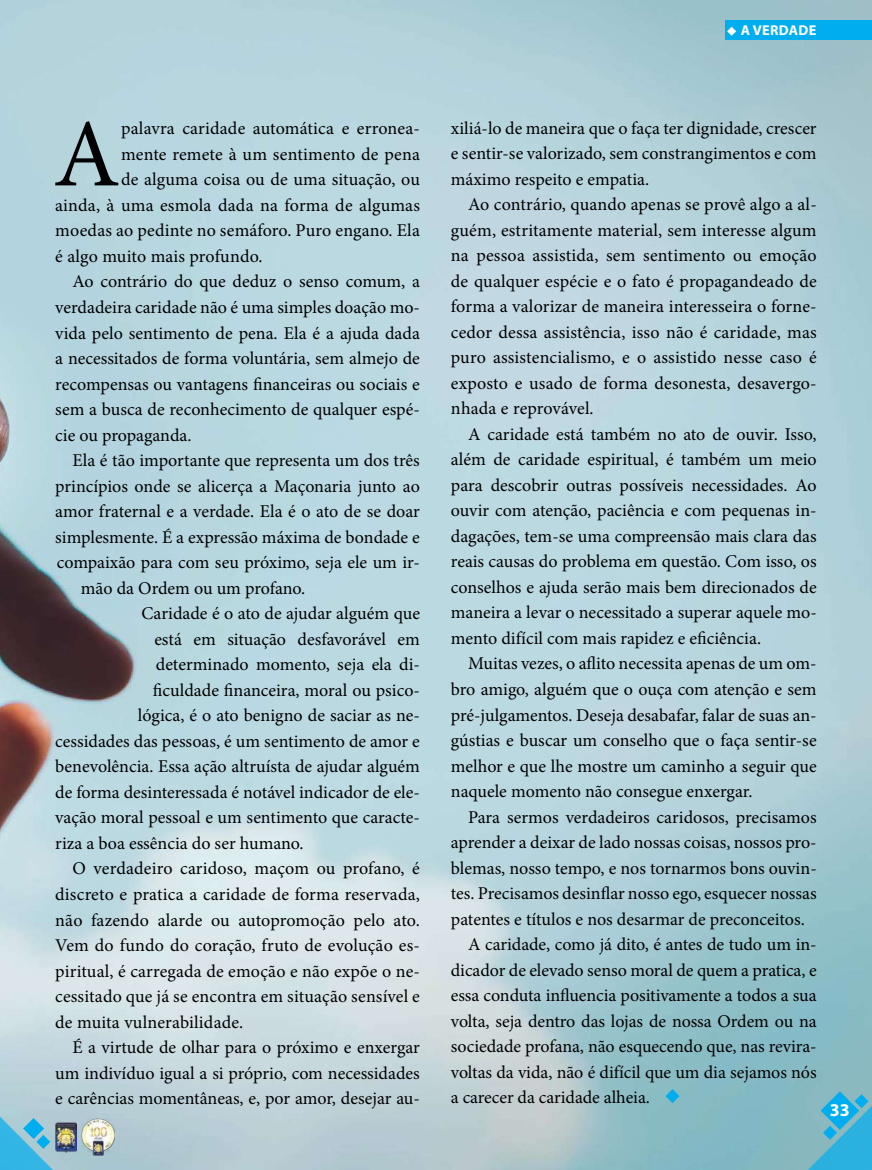
<style>
.page{position:relative;width:872px;height:1170px;background:#fff}
.page>*{position:absolute;margin:0;border:0;box-sizing:border-box;transform-origin:0 0}
.t1{font:96.45px "Minion Pro";color:#000}
.t2{font:18px/25.5px "Minion Pro";color:#000;text-align:justify}
.t3{font:700 18px "Myriad Pro";color:#fff}
.t4{font:700 14.25px "Myriad Pro";letter-spacing:.02em;color:#fff}
</style>
<div class="page">
<img style="left:0;top:0;width:872px;height:1169px">
<div style="left:725px;top:20px;width:147px;height:20px;background:#00aeef"></div>
<svg style="left:727px;top:27px;width:9px;height:9px"></svg>
<svg style="left:786px;top:1084px;width:86px;height:85px;background:#5db4ce"></svg>
<svg style="left:0;top:1116px;width:75px;height:53px;background:#6abedc"></svg>
<img style="left:55px;top:1121px;width:22px;height:31px">
<img style="left:82px;top:1117px;width:33px;height:38px">
<svg style="left:665px;top:1089px;width:14px;height:13px"></svg>
<p class="t4" style="left:740px;top:21px;width:77px">A VERDADE</p>
<h1 class="t1" style="left:53px;top:90px;width:68px">A</h1>
<p class="t2" style="left:121px;top:116px;width:300px">palavra caridade automática e erronea-</p>
<p class="t2" style="left:121px;top:141px;width:300px">mente remete à um sentimento de pena</p>
<p class="t2" style="left:121px;top:167px;width:300px">de alguma coisa ou de uma situação, ou</p>
<p class="t2" style="left:55px;top:192px;width:366px">ainda, à uma esmola dada na forma de algumas</p>
<p class="t2" style="left:55px;top:218px;width:366px">moedas ao pedinte no semáforo. Puro engano. Ela</p>
<p class="t2" style="left:55px;top:243px;width:209px">é algo muito mais profundo.</p>
<p class="t2" style="left:72px;top:269px;width:349px">Ao contrário do que deduz o senso comum, a</p>
<p class="t2" style="left:55px;top:294px;width:366px">verdadeira caridade não é uma simples doação mo-</p>
<p class="t2" style="left:55px;top:320px;width:366px">vida pelo sentimento de pena. Ela é a ajuda dada</p>
<p class="t2" style="left:55px;top:345px;width:366px">a necessitados de forma voluntária, sem almejo de</p>
<p class="t2" style="left:55px;top:371px;width:366px">recompensas ou vantagens financeiras ou sociais e</p>
<p class="t2" style="left:55px;top:396px;width:366px">sem a busca de reconhecimento de qualquer espé-</p>
<p class="t2" style="left:55px;top:422px;width:138px">cie ou propaganda.</p>
<p class="t2" style="left:72px;top:447px;width:349px">Ela é tão importante que representa um dos três</p>
<p class="t2" style="left:55px;top:473px;width:366px">princípios onde se alicerça a Maçonaria junto ao</p>
<p class="t2" style="left:55px;top:498px;width:366px">amor fraternal e a verdade. Ela é o ato de se doar</p>
<p class="t2" style="left:55px;top:524px;width:366px">simplesmente. É a expressão máxima de bondade e</p>
<p class="t2" style="left:57px;top:549px;width:365px">compaixão para com seu próximo, seja ele um ir-</p>
<p class="t2" style="left:81px;top:575px;width:226px">mão da Ordem ou um profano.</p>
<p class="t2" style="left:141px;top:600px;width:280px">Caridade é o ato de ajudar alguém que</p>
<p class="t2" style="left:154px;top:626px;width:267px">está em situação desfavorável em</p>
<p class="t2" style="left:156px;top:651px;width:266px">determinado momento, seja ela di-</p>
<p class="t2" style="left:153px;top:677px;width:269px">ficuldade financeira, moral ou psico-</p>
<p class="t2" style="left:138px;top:702px;width:284px">lógica, é o ato benigno de saciar as ne-</p>
<p class="t2" style="left:55px;top:728px;width:366px">cessidades das pessoas, é um sentimento de amor e</p>
<p class="t2" style="left:55px;top:754px;width:366px">benevolência. Essa ação altruísta de ajudar alguém</p>
<p class="t2" style="left:55px;top:779px;width:366px">de forma desinteressada é notável indicador de ele-</p>
<p class="t2" style="left:55px;top:805px;width:366px">vação moral pessoal e um sentimento que caracte-</p>
<p class="t2" style="left:55px;top:830px;width:250px">riza a boa essência do ser humano.</p>
<p class="t2" style="left:72px;top:856px;width:349px">O verdadeiro caridoso, maçom ou profano, é</p>
<p class="t2" style="left:55px;top:881px;width:366px">discreto e pratica a caridade de forma reservada,</p>
<p class="t2" style="left:55px;top:907px;width:366px">não fazendo alarde ou autopromoção pelo ato.</p>
<p class="t2" style="left:55px;top:932px;width:366px">Vem do fundo do coração, fruto de evolução es-</p>
<p class="t2" style="left:55px;top:958px;width:366px">piritual, é carregada de emoção e não expõe o ne-</p>
<p class="t2" style="left:55px;top:983px;width:366px">cessitado que já se encontra em situação sensível e</p>
<p class="t2" style="left:55px;top:1009px;width:189px">de muita vulnerabilidade.</p>
<p class="t2" style="left:72px;top:1034px;width:349px">É a virtude de olhar para o próximo e enxergar</p>
<p class="t2" style="left:55px;top:1060px;width:366px">um indivíduo igual a si próprio, com necessidades</p>
<p class="t2" style="left:55px;top:1085px;width:366px">e carências momentâneas, e, por amor, desejar au-</p>
<p class="t2" style="left:451px;top:115px;width:367px">xiliá-lo de maneira que o faça ter dignidade, crescer e sentir-se valorizado, sem constrangimentos e com máximo respeito e empatia.</p>
<p class="t2" style="left:451px;top:192px;width:367px;text-indent:17px">Ao contrário, quando apenas se provê algo a al&shy;guém, estritamente material, sem interesse algum na pessoa assistida, sem sentimento ou emoção de qualquer espécie e o fato é propagandeado de forma a valorizar de maneira interesseira o forne&shy;cedor dessa assistência, isso não é caridade, mas puro assistencialismo, e o assistido nesse caso é exposto e usado de forma desonesta, desavergo&shy;nhada e reprovável.</p>
<p class="t2" style="left:451px;top:421px;width:367px;text-indent:17px">A caridade está também no ato de ouvir. Isso, além de caridade espiritual, é também um meio para descobrir outras possíveis necessidades. Ao ouvir com atenção, paciência e com pequenas in&shy;dagações, tem-se uma compreensão mais clara das reais causas do problema em questão. Com isso, os conselhos e ajuda serão mais bem direcionados de maneira a levar o necessitado a superar aquele mo&shy;mento difícil com mais rapidez e eficiência.</p>
<p class="t2" style="left:451px;top:651px;width:367px;text-indent:17px">Muitas vezes, o aflito necessita apenas de um om&shy;bro amigo, alguém que o ouça com atenção e sem pré-julgamentos. Deseja desabafar, falar de suas an&shy;gústias e buscar um conselho que o faça sentir-se melhor e que lhe mostre um caminho a seguir que naquele momento não consegue enxergar.</p>
<p class="t2" style="left:468px;top:804px;width:350px">Para sermos verdadeiros caridosos, precisamos</p>
<p class="t2" style="left:451px;top:829px;width:367px">aprender a deixar de lado nossas coisas, nossos pro-</p>
<p class="t2" style="left:451px;top:855px;width:367px">blemas, nosso tempo, e nos tornarmos bons ouvin-</p>
<p class="t2" style="left:451px;top:880px;width:367px">tes. Precisamos desinflar nosso ego, esquecer nossas</p>
<p class="t2" style="left:451px;top:906px;width:355px">patentes e títulos e nos desarmar de preconceitos.</p>
<p class="t2" style="left:468px;top:931px;width:350px">A caridade, como já dito, é antes de tudo um in-</p>
<p class="t2" style="left:451px;top:957px;width:367px">dicador de elevado senso moral de quem a pratica, e</p>
<p class="t2" style="left:451px;top:982px;width:367px">essa conduta influencia positivamente a todos a sua</p>
<p class="t2" style="left:451px;top:1008px;width:367px">volta, seja dentro das lojas de nossa Ordem ou na</p>
<p class="t2" style="left:451px;top:1033px;width:367px">sociedade profana, não esquecendo que, nas revira-</p>
<p class="t2" style="left:451px;top:1059px;width:367px">voltas da vida, não é difícil que um dia sejamos nós</p>
<p class="t2" style="left:451px;top:1084px;width:201px">a carecer da caridade alheia.</p>
<p class="t3" style="left:830px;top:1098px;width:21px">33</p>
</div>
